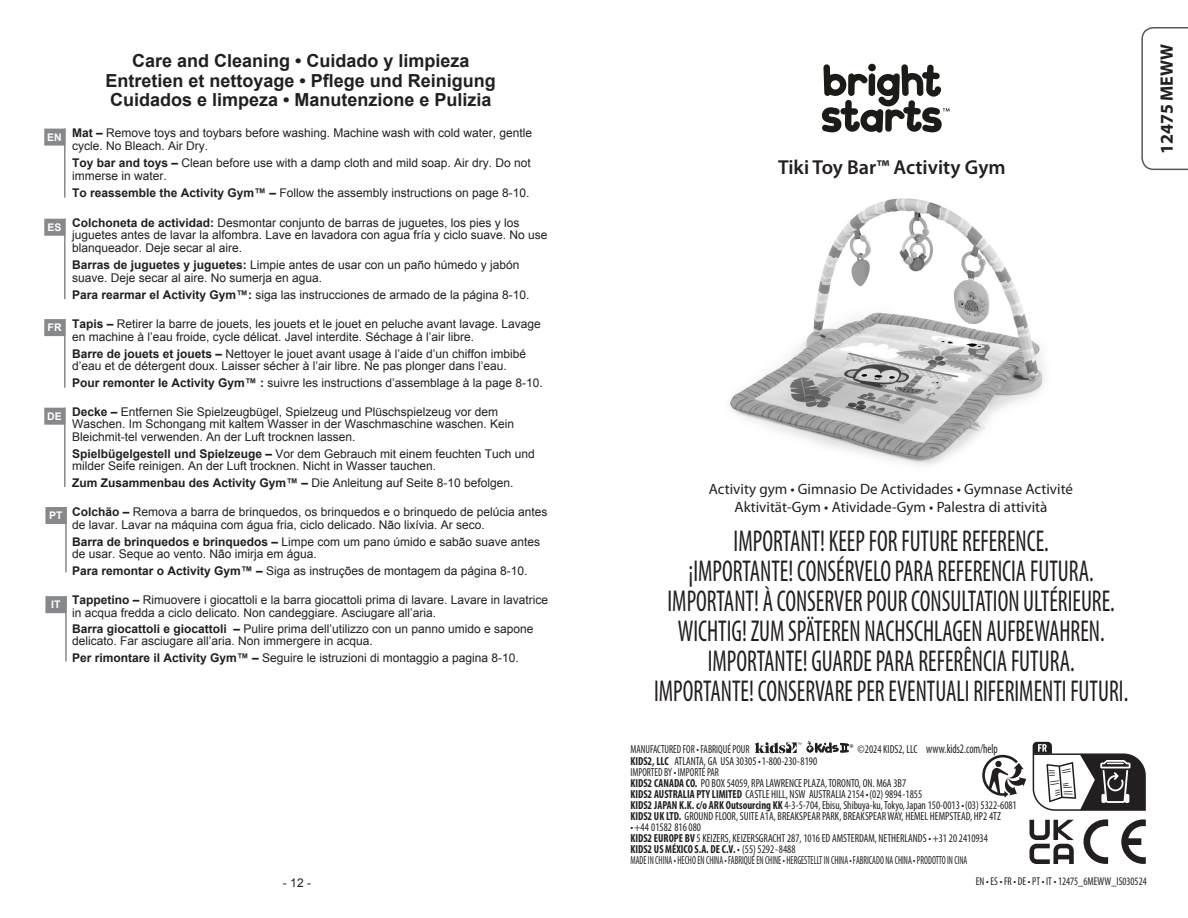
<style>
.page{position:relative;width:1188px;height:918px;background:#fff}
.page>*{position:absolute;margin:0;border:0;box-sizing:border-box;transform-origin:0 0}
.t1{font:condensed 30.3px/30px "Myriad Pro";color:#231f20;text-align:center;scale:.79 1}
.t2{font:600 20.25px "Myriad Pro";color:#231f20}
.Text{font:700 18px "Arial";color:#231f20}
.t3{font:700 18px "Myriad Pro";color:#231f20}
.t4{font:15px "Myriad Pro";color:#231f20}
.t5{font:condensed 12.9px "Myriad Pro";color:#231f20;scale:.83 1}
._8pt__2{font:12px/12.8px "Arial";color:#231f20}
.t6{font:condensed 11.7px/10.9px "Myriad Pro";color:#231f20;scale:.93 1}
.t7{font:condensed 11.7px "Myriad Pro";color:#231f20;scale:.86 1}
.t8{font:condensed 11.4px "Myriad Pro";color:#231f20;scale:.93 1}
.t9{font:condensed 11.25px "Myriad Pro";color:#231f20}
.t10{font:700 10.5px "Arial";color:#fff}
.s1{font-weight:700}
.s2{font-size:11.7px}
</style>
<div class="page">
<img style="left:730px;top:198px;width:314px;height:267px">
<div style="left:44px;top:129px;width:22px;height:17px;background:#86888b;border:2px solid #86888b"></div>
<hr style="left:64px;top:129px;width:2px;height:69px;background:#86888b">
<div style="left:44px;top:219px;width:22px;height:17px;background:#86888b;border:2px solid #86888b"></div>
<hr style="left:64px;top:219px;width:2px;height:80px;background:#86888b">
<div style="left:44px;top:319px;width:22px;height:17px;background:#86888b;border:2px solid #86888b"></div>
<hr style="left:64px;top:319px;width:2px;height:69px;background:#86888b">
<div style="left:44px;top:408px;width:22px;height:17px;background:#86888b;border:2px solid #86888b"></div>
<hr style="left:64px;top:408px;width:2px;height:79px;background:#86888b">
<div style="left:45px;top:507px;width:22px;height:17px;background:#86888b;border:2px solid #86888b"></div>
<hr style="left:65px;top:507px;width:2px;height:65px;background:#86888b">
<div style="left:45px;top:596px;width:22px;height:17px;background:#86888b;border:2px solid #86888b"></div>
<hr style="left:65px;top:596px;width:2px;height:65px;background:#86888b">
<svg style="left:1141px;top:27px;width:47px;height:144px"></svg>
<svg style="left:821px;top:64px;width:128px;height:69px"></svg>
<svg style="left:755px;top:741px;width:94px;height:12px"></svg>
<svg style="left:982px;top:755px;width:44px;height:43px"></svg>
<svg style="left:1032px;top:742px;width:114px;height:69px"></svg>
<svg style="left:1030px;top:820px;width:44px;height:44px"></svg>
<svg style="left:1121px;top:819px;width:25px;height:45px"></svg>
<svg style="left:1084px;top:819px;width:24px;height:45px"></svg>
<p class="t10" style="left:47px;top:130px;width:16px">EN</p>
<p class="t10" style="left:48px;top:220px;width:16px">ES</p>
<p class="t10" style="left:48px;top:321px;width:15px">FR</p>
<p class="t10" style="left:47px;top:409px;width:16px">DE</p>
<p class="t10" style="left:49px;top:509px;width:15px">PT</p>
<p class="t10" style="left:51px;top:598px;width:11px">IT</p>
<p class="Text" style="left:132px;top:49px;width:339px">Care and Cleaning • Cuidado y limpieza</p>
<p class="Text" style="left:106px;top:68px;width:392px">Entretien et nettoyage • Pflege und Reinigung</p>
<p class="Text" style="left:110px;top:88px;width:383px">Cuidados e limpeza • Manutenzione e Pulizia</p>
<p class="_8pt__2" style="left:72px;top:127px;width:462px"><span class="s1">Mat –</span> Remove toys and toybars before washing. Machine wash with cold water, gentle cycle. No Bleach. Air Dry.</p>
<p class="_8pt__2" style="left:72px;top:157px;width:460px"><span class="s1">Toy bar and toys –</span> Clean before use with a damp cloth and mild soap. Air dry. Do not immerse in water.</p>
<p class="_8pt__2" style="left:72px;top:186px;width:459px"><span class="s1">To reassemble the Activity Gym™ –</span> Follow the assembly instructions on page 8-10.</p>
<p class="_8pt__2" style="left:72px;top:216px;width:477px"><span class="s1">Colchoneta de actividad:</span> Desmontar conjunto de barras de juguetes, los pies y los juguetes antes de lavar la alfombra. Lave en lavadora con agua fría y ciclo suave. No use blanqueador. Deje secar al aire.</p>
<p class="_8pt__2" style="left:72px;top:259px;width:449px"><span class="s1">Barras de juguetes y juguetes:</span> Limpie antes de usar con un paño húmedo y jabón suave. Deje secar al aire. No sumerja en agua.</p>
<p class="_8pt__2" style="left:72px;top:288px;width:459px"><span class="s1">Para rearmar el Activity Gym™:</span> siga las instrucciones de armado de la página 8-10.</p>
<p class="_8pt__2" style="left:72px;top:317px;width:470px"><span class="s1">Tapis –</span> Retirer la barre de jouets, les jouets et le jouet en peluche avant lavage. Lavage en machine à l’eau froide, cycle délicat. Javel interdite. Séchage à l’air libre.</p>
<p class="_8pt__2" style="left:72px;top:347px;width:456px"><span class="s1">Barre de jouets et jouets –</span> Nettoyer le jouet avant usage à l’aide d’un chiffon imbibé d’eau et de détergent doux. Laisser sécher à l’air libre. Ne pas plonger dans l’eau.</p>
<p class="_8pt__2" style="left:72px;top:377px;width:472px"><span class="s1">Pour remonter le Activity Gym™ :</span> suivre les instructions d’assemblage à la page 8-10.</p>
<p class="_8pt__2" style="left:72px;top:406px;width:444px;line-height:12.3px"><span class="s1">Decke –</span> Entfernen Sie Spielzeugbügel, Spielzeug und Plüschspielzeug vor dem<br>Waschen. Im Schongang mit kaltem Wasser in der Waschmaschine waschen. Kein<br>Bleichmit-tel verwenden. An der Luft trocknen lassen.</p>
<p class="_8pt__2" style="left:72px;top:448px;width:464px;line-height:12px"><span class="s1">Spielbügelgestell und Spielzeuge –</span> Vor dem Gebrauch mit einem feuchten Tuch und milder Seife reinigen. An der Luft trocknen. Nicht in Wasser tauchen.</p>
<p class="_8pt__2" style="left:72px;top:477px;width:443px"><span class="s1">Zum Zusammenbau des Activity Gym™ –</span> Die Anleitung auf Seite 8-10 befolgen.</p>
<p class="_8pt__2" style="left:72px;top:506px;width:477px"><span class="s1">Colchão –</span> Remova a barra de brinquedos, os brinquedos e o brinquedo de pelúcia antes de lavar. Lavar na máquina com água fria, ciclo delicado. Não lixívia. Ar seco.</p>
<p class="_8pt__2" style="left:72px;top:536px;width:470px;line-height:12px"><span class="s1">Barra de brinquedos e brinquedos –</span> Limpe com um pano úmido e sabão suave antes de usar. Seque ao vento. Não imirja em água.</p>
<p class="_8pt__2" style="left:72px;top:564px;width:457px"><span class="s1">Para remontar o Activity Gym™ –</span> Siga as instruções de montagem da página 8-10.</p>
<p class="_8pt__2" style="left:72px;top:593px;width:478px"><span class="s1">Tappetino –</span> Rimuovere i giocattoli e la barra giocattoli prima di lavare. Lavare in lavatrice in acqua fredda a ciclo delicato. Non candeggiare. Asciugare all’aria.</p>
<p class="_8pt__2" style="left:72px;top:623px;width:463px;line-height:12px"><span class="s1">Barra giocattoli e giocattoli –</span> Pulire prima dell’utilizzo con un panno umido e sapone delicato. Far asciugare all’aria. Non immergere in acqua.</p>
<p class="_8pt__2" style="left:72px;top:651px;width:448px"><span class="s1">Per rimontare il Activity Gym™ –</span> Seguire le istruzioni di montaggio a pagina 8-10.</p>
<p class="_8pt__2" style="left:283px;top:876px;width:30px">- 12 -</p>
<p class="t2" style="left:778px;top:156px;width:229px">Tiki Toy Bar™ Activity Gym</p>
<p class="t3" style="left:1157px;top:154px;width:112px;rotate:-90deg">12475 MEWW</p>
<p class="t4" style="left:709px;top:481px;width:366px">Activity gym • Gimnasio De Actividades • Gymnase Activité</p>
<p class="t4" style="left:735px;top:499px;width:314px">Aktivität-Gym • Atividade-Gym • Palestra di attività</p>
<p class="t1" style="left:734px;top:527px;width:401px">IMPORTANT! KEEP FOR FUTURE REFERENCE.</p>
<p class="t1" style="left:689px;top:557px;width:515px">¡IMPORTANTE! CONSÉRVELO PARA REFERENCIA FUTURA.</p>
<p class="t1" style="left:668px;top:587px;width:568px">IMPORTANT! À CONSERVER POUR CONSULTATION ULTÉRIEURE.<br>WICHTIG! ZUM SPÄTEREN NACHSCHLAGEN AUFBEWAHREN.<br>IMPORTANTE! GUARDE PARA REFERÊNCIA FUTURA.</p>
<p class="t1" style="left:654px;top:677px;width:602px">IMPORTANTE! CONSERVARE PER EVENTUALI RIFERIMENTI FUTURI.</p>
<p class="t7" style="left:630px;top:743px;width:140px">MANUFACTURED FOR • FABRIQUÉ POUR</p>
<p class="t5" style="left:858px;top:741px;width:171px"><span class="s2">©2024 KIDS2, LLC</span> www.kids2.com/help</p>
<p class="t6" style="left:630px;top:756px;width:417px"><span class="s1">KIDS2, LLC</span> ATLANTA, GA USA 30305 •1-800-230-8190<br>IMPORTED BY • IMPORTÉ PAR<br><span class="s1">KIDS2 CANADA CO.</span> PO BOX 54059, RPA LAWRENCE PLAZA,TORONTO, ON. M6A 3B7<br><span class="s1">KIDS2 AUSTRALIA PTY LIMITED</span> CASTLE HILL, NSW AUSTRALIA 2154 •(02) 9894-1855<br><span class="s1">KIDS2 JAPAN K.K. c/o ARK Outsourcing KK</span> 4-3-5-704, Ebisu, Shibuya-ku,Tokyo, Japan 150-0013 •(03) 5322-6081<br><span class="s1">KIDS2 UK LTD.</span> GROUND FLOOR, SUITE A1A, BREAKSPEAR PARK, BREAKSPEARWAY, HEMEL HEMPSTEAD, HP2 4TZ</p>
<p class="t6" style="left:630px;top:822px;width:386px">•+44 01582 816 080<br><span class="s1">KIDS2 EUROPE BV</span> 5 KEIZERS, KEIZERSGRACHT 287, 1016 ED AMSTERDAM, NETHERLANDS • +31 20 2410934<br><span class="s1">KIDS2 US MÉXICO S.A. DE C.V.</span> • (55) 5292-8488<br>MADE IN CHINA • HECHO EN CHINA • FABRIQUÉ EN CHINE • HERGESTELLT IN CHINA •FABRICADO NA CHINA • PRODOTTO IN CINA</p>
<p class="t9" style="left:850px;top:743px;width:6px">®</p>
<p class="t8" style="left:976px;top:875px;width:185px">EN • ES • FR • DE • PT • IT • 12475_6MEWW_IS030524</p>
</div>
